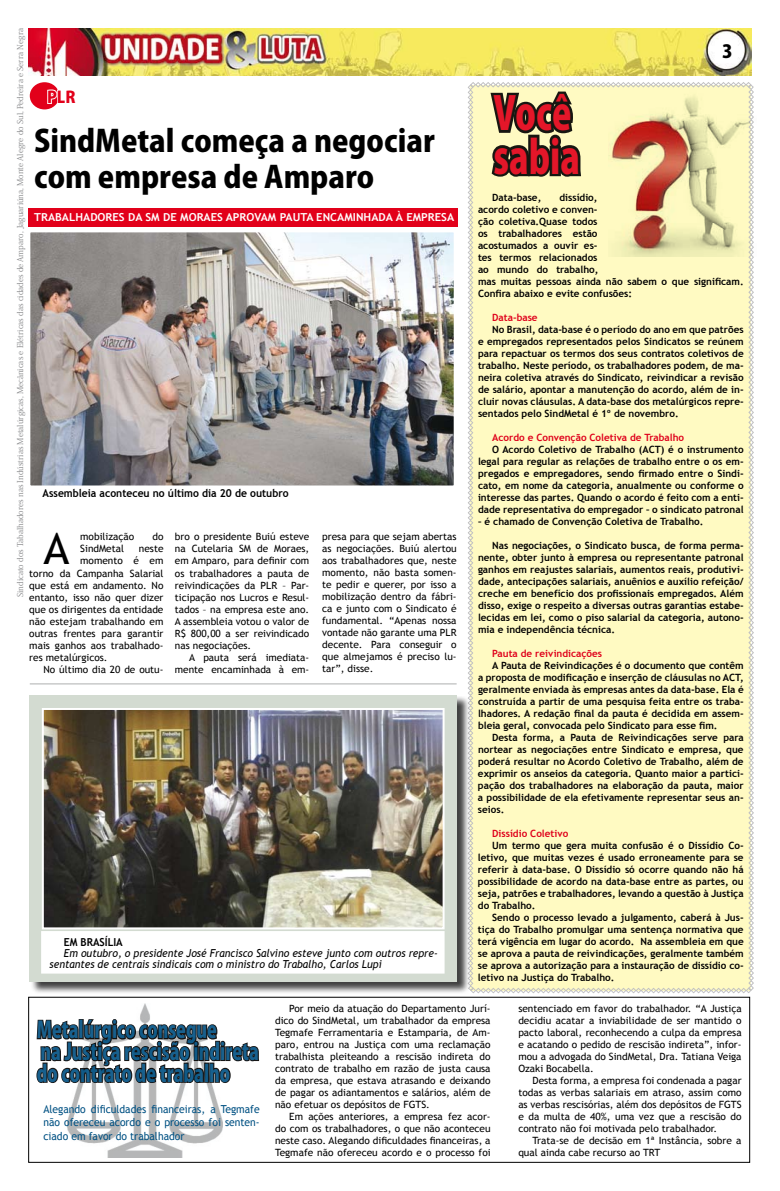
<style>
.page{position:relative;width:780px;height:1191px;background:#fff}
.page>*{position:absolute;margin:0;border:0;box-sizing:border-box;transform-origin:0 0}
.t1{font:800 45.2px/43.3px "Koz Go Pro";color:#e2001a;scale:.77 1}
.t2{font:43.5px "Trebuchet MS";color:#000}
.t3{font:800 30px/36px "Koz Go Pro";color:#000}
.t4{font:800 22.6px/21.7px "Koz Go Pro";color:#005183;scale:.77 1}
.t5{font:800 18px "Koz Go Pro";color:#000}
.t6{font:800 16px "Koz Go Pro";color:#e2001a}
.t7{font:italic 11px/11px "Trebuchet MS";color:#000;scale:.94 1}
.t8{font:11px/13.2px "Trebuchet MS";color:#005183;text-align:justify;scale:.94 1}
.t9{font:700 11px "Trebuchet MS";color:#fff}
.t10{font:700 11px "Trebuchet MS";color:#000;scale:.94 1}
.t11{font:700 10px/12px "Trebuchet MS";color:#000;text-align:justify}
.t12{font:10px/12px "Trebuchet MS";color:#000;text-align:justify}
.t13{font:700 10px "Trebuchet MS";color:#df001a}
.t14{font:8px "Koz Min Pro";color:#828385}
</style>
<div class="page">
<img style="left:67px;top:1003px;width:155px;height:154px">
<img style="left:28px;top:28px;width:723px;height:47px">
<div style="left:28px;top:209px;width:429px;height:18px;background:#e2001a"></div>
<div style="left:30px;top:82px;width:29px;height:27px;background:#e2001a;border-radius:50%"></div>
<svg style="left:47px;top:88px;width:13px;height:17px"></svg>
<svg style="left:468px;top:82px;width:286px;height:911px"></svg>
<img style="left:31px;top:233px;width:421px;height:251px">
<div style="left:28px;top:230px;width:427px;height:257px;border:2px solid #fff"></div>
<hr style="left:30px;top:683px;width:426px;height:1px;background:#adafb0">
<svg style="left:36px;top:1018px;width:224px;height:66px"></svg>
<div style="left:30px;top:695px;width:444px;height:307px;background:#000;opacity:.75"></div>
<div style="left:30px;top:694px;width:427px;height:287px;background:#d3dbd1"></div>
<img style="left:45px;top:711px;width:396px;height:215px">
<div style="left:42px;top:708px;width:402px;height:221px;border:2px solid #fff"></div>
<div style="left:41px;top:931px;width:403px;height:42px;background:#fff"></div>
<p class="t14" style="left:15px;top:597px;width:570px;rotate:-90deg">Sindicato dos Tabalhadores nas Indústrias Metalúrgicas, Mecânicas e Elétricas das cidades de Amparo, Jaguariúna, Monte Alegre do Sul, Pedreira e Serra Negra</p>
<h3 class="t6" style="left:47px;top:87px;width:30px">PLR</h3>
<h3 class="t3" style="left:34px;top:125px;width:402px">SindMetal começa a negociar com empresa de Amparo</h3>
<p class="t9" style="left:34px;top:210px;width:22px">traba</p>
<p class="t9" style="left:69px;top:210px;width:142px">lhadores da sm de moraes</p>
<p class="t9" style="left:226px;top:210px;width:154px">ap rovam pauta en caminhada</p>
<p class="t9" style="left:396px;top:210px;width:47px">à empresa</p>
<p class="t10" style="left:43px;top:486px;width:263px">Assembleia aconteceu no último dia 20 de outubro</p>
<p class="t12" style="left:322px;top:530px;width:136px">presa para que sejam abertas as negociações. Buiú alertou aos trabalhadores que, neste momento, não basta somen&shy;te pedir e querer, por isso a mobilização dentro da fábri&shy;ca e junto com o Sindicato é fundamental. “Apenas nossa vontade não garante uma PLR decente. Para conseguir o que almejamos é preciso lu&shy;tar”, disse.</p>
<p class="t12" style="left:175px;top:531px;width:136px">bro o presidente Buiú esteve na Cutelaria SM de Moraes, em Amparo, para definir com os trabalhadores a pauta de reivindicações da PLR – Par&shy;ticipação nos Lucros e Resul&shy;tados – na empresa este ano.<br>A assembleia votou o valor de R$ 800,00 a ser reivindicado nas negociações.</p>
<p class="t12" style="left:175px;top:651px;width:136px;text-align:right">A pauta será imediata&shy;mente encaminhada à em-</p>
<h2 class="t2" style="left:43px;top:523px;width:27px">A</h2>
<p class="t12" style="left:80px;top:531px;width:55px">mobilização</p>
<p class="t12" style="left:152px;top:531px;width:13px">do</p>
<p class="t12" style="left:80px;top:543px;width:45px">SindMetal</p>
<p class="t12" style="left:139px;top:543px;width:26px">neste</p>
<p class="t12" style="left:80px;top:555px;width:85px">momento é em</p>
<p class="t12" style="left:29px;top:567px;width:136px">torno da Campanha Salarial</p>
<p class="t12" style="left:29px;top:579px;width:136px">que está em andamento. No</p>
<p class="t12" style="left:29px;top:591px;width:136px">entanto, isso não quer dizer</p>
<p class="t12" style="left:29px;top:603px;width:136px">que os dirigentes da entidade</p>
<p class="t12" style="left:29px;top:615px;width:136px">não estejam trabalhando em</p>
<p class="t12" style="left:29px;top:627px;width:136px">outras frentes para garantir</p>
<p class="t12" style="left:29px;top:639px;width:136px">mais ganhos aos trabalhado-</p>
<p class="t12" style="left:29px;top:651px;width:80px">res metalúrgicos.</p>
<p class="t12" style="left:43px;top:663px;width:121px">No último dia 20 de outu-</p>
<p class="t10" style="left:64px;top:935px;width:64px">EM BRASÍLIA</p>
<p class="t7" style="left:50px;top:947px;width:414px;text-indent:14px">Em outubro, o presidente José Francisco Salvino esteve junto com outros repre&shy;sentantes de centrais sindicais com o ministro do Trabalho, Carlos Lupi</p>
<h1 class="t1" style="left:493px;top:95px;width:114px">Você sabia</h1>
<h3 class="t5" style="left:722px;top:40px;width:12px">3</h3>
<p class="t11" style="left:478px;top:192px;width:267px;text-align:left;text-indent:81px">dissídio,<br>acordo coletivo e conven-<br>ção coletiva.Quase todos<br>os trabalhadores estão<br>acostumados a ouvir es-<br>tes termos relacionados<br>ao mundo do trabalho,<br>mas muitas pessoas ainda não sabem o que significam.<br>Confira abaixo e evite confusões:</p>
<p class="t13" style="left:492px;top:311px;width:47px">Data-base</p>
<p class="t11" style="left:478px;top:324px;width:267px;text-indent:14px">No Brasil, data-base é o período do ano em que patrões e empregados representados pelos Sindicatos se reúnem para repactuar os termos dos seus contratos coletivos de trabalho. Neste período, os trabalhadores podem, de ma&shy;neira coletiva através do Sindicato, reivindicar a revisão de salário, apontar a manutenção do acordo, além de in&shy;cluir novas cláusulas. A data-base dos metalúrgicos repre&shy;sentados pelo SindMetal é 1º de novembro.</p>
<p class="t13" style="left:492px;top:431px;width:193px">Acordo e Convenção Coletiva de Trabalho</p>
<p class="t11" style="left:478px;top:444px;width:267px;text-indent:14px">O Acordo Coletivo de Trabalho (ACT) é o instrumento legal para regular as relações de trabalho entre o os em&shy;pregados e empregadores, sendo firmado entre o Sindi&shy;cato, em nome da categoria, anualmente ou conforme o interesse das partes. Quando o acordo é feito com a enti&shy;dade representativa do empregador – o sindicato patronal</p>
<p class="t11" style="left:478px;top:516px;width:227px">– é chamado de Convenção Coletiva de Trabalho.</p>
<p class="t11" style="left:478px;top:540px;width:267px;text-indent:14px">Nas negociações, o Sindicato busca, de forma perma&shy;nente, obter junto à empresa ou representante patronal ganhos em reajustes salariais, aumentos reais, produtivi&shy;dade, antecipações salariais, anuênios e auxílio refeição/ creche em benefício dos profissionais empregados. Além disso, exige o respeito a diversas outras garantias estabe&shy;lecidas em lei, como o piso salarial da categoria, autono&shy;mia e independência técnica.</p>
<p class="t13" style="left:492px;top:647px;width:111px">Pauta de reivindicações</p>
<p class="t11" style="left:478px;top:660px;width:267px;text-indent:14px">A Pauta de Reivindicações é o documento que contêm a proposta de modificação e inserção de cláusulas no ACT, geralmente enviada às empresas antes da data-base. Ela é construída a partir de uma pesquisa feita entre os traba&shy;lhadores. A redação final da pauta é decidida em assem&shy;bleia geral, convocada pelo Sindicato para esse fim.</p>
<p class="t11" style="left:478px;top:732px;width:267px;text-indent:14px">Desta forma, a Pauta de Reivindicações serve para nortear as negociações entre Sindicato e empresa, que poderá resultar no Acordo Coletivo de Trabalho, além de exprimir os anseios da categoria. Quanto maior a partici&shy;pação dos trabalhadores na elaboração da pauta, maior a possibilidade de ela efetivamente representar seus an&shy;seios.</p>
<p class="t13" style="left:492px;top:827px;width:78px">Dissídio Coletivo</p>
<p class="t11" style="left:478px;top:840px;width:267px;text-indent:14px">Um termo que gera muita confusão é o Dissídio Co&shy;letivo, que muitas vezes é usado erroneamente para se referir à data-base. O Dissídio só ocorre quando não há possibilidade de acordo na data-base entre as partes, ou seja, patrões e trabalhadores, levando a questão à Justiça do Trabalho.</p>
<p class="t11" style="left:478px;top:912px;width:267px;text-indent:14px">Sendo o processo levado a julgamento, caberá à Jus&shy;tiça do Trabalho promulgar uma sentença normativa que terá vigência em lugar do acordo. Na assembleia em que se aprova a pauta de reivindicações, geralmente também se aprova a autorização para a instauração de dissídio co&shy;letivo na Justiça do Trabalho.</p>
<p class="t11" style="left:492px;top:192px;width:51px">Data-base,</p>
<h3 class="t4" style="left:37px;top:1020px;width:290px">Metalúrgico consegue<br>na Justiça rescisão indireta do contrato de trabalho</h3>
<p class="t8" style="left:43px;top:1102px;width:231px">Alegando dificuldades financeiras, a Tegmafe não ofereceu acordo e o processo foi senten&shy;ciado em favor do trabalhador</p>
<p class="t12" style="left:275px;top:1002px;width:217px;text-indent:14px">Por meio da atuação do Departamento Jurí&shy;dico do SindMetal, um trabalhador da empresa Tegmafe Ferramentaria e Estamparia, de Am&shy;paro, entrou na Justiça com uma reclamação trabalhista pleiteando a rescisão indireta do contrato de trabalho em razão de justa causa da empresa, que estava atrasando e deixando de pagar os adiantamentos e salários, além de não efetuar os depósitos de FGTS.</p>
<p class="t12" style="left:275px;top:1110px;width:217px;text-indent:14px">Em ações anteriores, a empresa fez acor&shy;do com os trabalhadores, o que não aconteceu neste caso. Alegando dificuldades financeiras, a Tegmafe não ofereceu acordo e o processo foi</p>
<p class="t12" style="left:518px;top:1002px;width:225px">sentenciado em favor do trabalhador. “A Justiça decidiu acatar a inviabilidade de ser mantido o pacto laboral, reconhecendo a culpa da empresa e acatando o pedido de rescisão indireta”, infor&shy;mou a advogada do SindMetal, Dra. Tatiana Veiga Ozaki Bocabella.</p>
<p class="t12" style="left:518px;top:1074px;width:225px;text-indent:14px">Desta forma, a empresa foi condenada a pagar todas as verbas salariais em atraso, assim como as verbas rescisórias, além dos depósitos de FGTS e da multa de 40%, uma vez que a rescisão do contrato não foi motivada pelo trabalhador.</p>
<p class="t12" style="left:518px;top:1134px;width:225px;text-indent:14px">Trata-se de decisão em 1ª Instância, sobre a qual ainda cabe recurso ao TRT</p>
</div>
